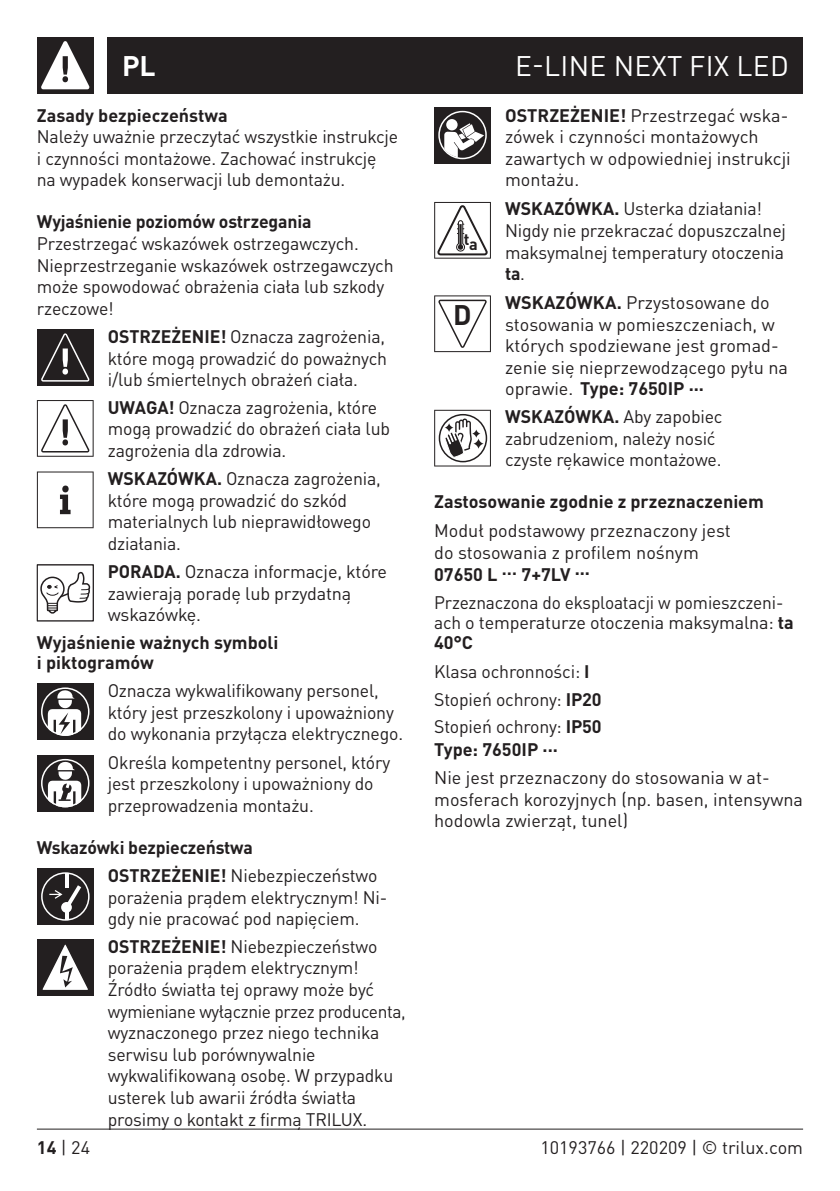
<style>
.page{position:relative;width:840px;height:1191px;background:#fff}
.page>*{position:absolute;margin:0;border:0;box-sizing:border-box;transform-origin:0 0}
.t1{font:28px "DIN Pro";letter-spacing:.01em;color:#fff}
.t2{font:700 28px "DIN Pro";color:#fff}
.t3{font:700 28px "DIN Pro";color:#231f20}
.t4{font:18px/21.6px "DIN Pro";letter-spacing:-.01em;color:#231f20}
.t5{font:700 18px/20px "DIN Pro";color:#231f20}
.t6{font:18px/20px "DIN Pro";letter-spacing:-.01em;color:#231f20;scale:.96 1}
.t7{font:700 16.2px "DIN Pro";color:#231f20}
.s1{font-weight:700}
.s2{font-weight:400}
</style>
<div class="page">
<div style="left:108px;top:37px;width:694px;height:57px;background:#231f20"></div>
<hr style="left:37px;top:1128px;width:765px;height:1px;background:#231f20">
<div style="left:37px;top:37px;width:57px;height:57px;background:#231f20"></div>
<svg style="left:41px;top:41px;width:48px;height:48px"></svg>
<div style="left:37px;top:683px;width:57px;height:57px;background:#231f20"></div>
<svg style="left:41px;top:687px;width:48px;height:49px"></svg>
<div style="left:37px;top:754px;width:57px;height:57px;background:#231f20"></div>
<svg style="left:41px;top:759px;width:48px;height:48px"></svg>
<div style="left:37px;top:868px;width:57px;height:56px;background:#231f20"></div>
<svg style="left:41px;top:872px;width:48px;height:48px"></svg>
<div style="left:37px;top:329px;width:57px;height:57px;background:#231f20"></div>
<svg style="left:41px;top:333px;width:48px;height:48px"></svg>
<svg style="left:37px;top:400px;width:57px;height:57px"></svg>
<svg style="left:37px;top:471px;width:57px;height:57px"></svg>
<svg style="left:37px;top:564px;width:57px;height:57px"></svg>
<div style="left:37px;top:939px;width:57px;height:56px;background:#231f20"></div>
<svg style="left:42px;top:944px;width:46px;height:46px"></svg>
<svg style="left:434px;top:410px;width:56px;height:56px"></svg>
<svg style="left:434px;top:202px;width:56px;height:57px"></svg>
<svg style="left:434px;top:295px;width:56px;height:57px"></svg>
<div style="left:434px;top:107px;width:56px;height:56px;background:#231f20"></div>
<svg style="left:438px;top:111px;width:48px;height:48px"></svg>
<h1 class="t2" style="left:122px;top:44px;width:35px">PL</h1>
<p class="t5" style="left:37px;top:104px;width:192px">Zasady bezpieczeństwa</p>
<p class="t4" style="left:37px;top:125px;width:362px">Należy uważnie przeczytać wszystkie instrukcje i czynności montażowe. Zachować instrukcję na wypadek konserwacji lub demontażu.</p>
<p class="t5" style="left:37px;top:211px;width:276px">Wyjaśnienie poziomów ostrzegania</p>
<p class="t4" style="left:37px;top:232px;width:358px">Przestrzegać wskazówek ostrzegawczych.<br>Nieprzestrzeganie wskazówek ostrzegawczych może spowodować obrażenia ciała lub szkody rzeczowe!</p>
<p class="t4" style="left:108px;top:324px;width:281px;text-align:justify"><span class="s1">OSTRZEŻENIE!</span> Oznacza zagrożenia, które mogą prowadzić do poważnych i/lub śmiertelnych obrażeń ciała.</p>
<p class="t4" style="left:108px;top:395px;width:283px"><span class="s1">UWAGA!</span> Oznacza zagrożenia, które mogą prowadzić do obrażeń ciała lub zagrożenia dla zdrowia.</p>
<p class="t4" style="left:108px;top:467px;width:274px"><span class="s1">WSKAZÓWKA.</span> Oznacza zagrożenia, które mogą prowadzić do szkód materialnych lub nieprawidłowego działania.</p>
<p class="t4" style="left:108px;top:560px;width:280px"><span class="s1">PORADA.</span> Oznacza informacje, które zawierają poradę lub przydatną wskazówkę.</p>
<p class="t5" style="left:37px;top:632px;width:243px">Wyjaśnienie ważnych symboli i piktogramów</p>
<p class="t4" style="left:108px;top:678px;width:296px">Oznacza wykwalifikowany personel, który jest przeszkolony i upoważniony do wykonania przyłącza elektrycznego.</p>
<p class="t4" style="left:108px;top:750px;width:284px">Określa kompetentny personel, który jest przeszkolony i upoważniony do przeprowadzenia montażu.</p>
<p class="t5" style="left:108px;top:832px;width:271px;line-height:28px;text-indent:-71px">Wskazówki bezpieczeństwa<br>OSTRZEŻENIE! <span class="s2">Niebezpieczeństwo</span></p>
<p class="t4" style="left:108px;top:885px;width:281px">porażenia prądem elektrycznym! Ni&shy;gdy nie pracować pod napięciem.</p>
<p class="t4" style="left:108px;top:934px;width:299px"><span class="s1">OSTRZEŻENIE!</span> Niebezpieczeństwo porażenia prądem elektrycznym!<br>Źródło światła tej oprawy może być wymieniane wyłącznie przez producenta, wyznaczonego przez niego technika serwisu lub porównywalnie wykwalifikowaną osobę. W przypadku usterek lub awarii źródła światła prosimy o kontakt z firmą TRILUX.</p>
<h1 class="t1" style="left:515px;top:44px;width:275px">E-LINE NEXT FIX LED</h1>
<p class="t7" style="left:463px;top:229px;width:15px">ta</p>
<h1 class="t3" style="left:453px;top:293px;width:20px">D</h1>
<p class="t4" style="left:505px;top:103px;width:287px"><span class="s1">OSTRZEŻENIE!</span> Przestrzegać wska&shy;zówek i czynności montażowych zawartych w odpowiedniej instrukcji montażu.</p>
<p class="t4" style="left:505px;top:197px;width:282px"><span class="s1">WSKAZÓWKA.</span> Usterka działania!<br>Nigdy nie przekraczać dopuszczalnej maksymalnej temperatury otoczenia <span class="s1">ta</span>.</p>
<p class="t4" style="left:505px;top:290px;width:284px"><span class="s1">WSKAZÓWKA.</span> Przystosowane do stosowania w pomieszczeniach, w których spodziewane jest gromad&shy;zenie się nieprzewodzącego pyłu na oprawie. <span class="s1">Type: 7650IP </span><sup>...</sup></p>
<p class="t4" style="left:505px;top:405px;width:219px"><span class="s1">WSKAZÓWKA.</span> Aby zapobiec zabrudzeniom, należy nosić czyste rękawice montażowe.</p>
<p class="t5" style="left:434px;top:491px;width:331px">Zastosowanie zgodnie z przeznaczeniem</p>
<p class="t4" style="left:434px;top:519px;width:298px">Moduł podstawowy przeznaczony jest do stosowania z profilem nośnym</p>
<p class="t5" style="left:434px;top:563px;width:157px">07650 L … 7+7LV ...</p>
<p class="t6" style="left:434px;top:591px;width:376px">Przeznaczona do eksploatacji w pomieszczeni&shy;ach o temperaturze otoczenia maksymalna: <span class="s1">ta<br>40°C</span></p>
<p class="t4" style="left:434px;top:656px;width:169px;line-height:28px">Klasa ochronności: <span class="s1">I<br></span>Stopień ochrony: <span class="s1">IP20</span></p>
<p class="t5" style="left:434px;top:714px;width:169px;line-height:22.6px"><span class="s2">Stopień ochrony:</span> IP50<br>Type: 7650IP ...</p>
<p class="t4" style="left:434px;top:765px;width:370px">Nie jest przeznaczony do stosowania w at&shy;mosferach korozyjnych (np. basen, intensywna hodowla zwierząt, tunel)</p>
<p class="t4" style="left:37px;top:1135px;width:55px"><span class="s1">14</span> | 24</p>
<p class="t4" style="left:540px;top:1135px;width:264px">10193766 | 220209 | © trilux.com</p>
</div>
